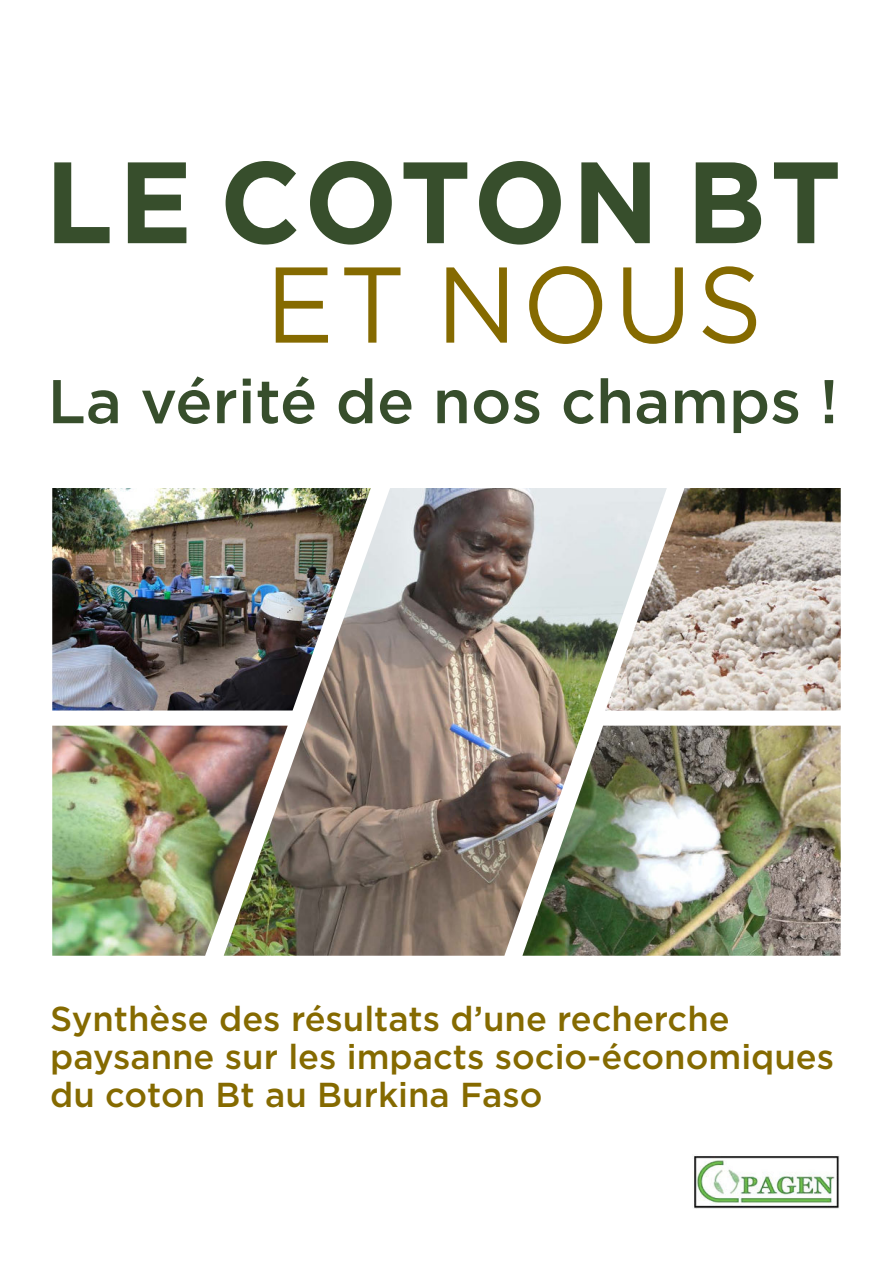
<style>
.page{position:relative;width:893px;height:1263px;background:#fff}
.page>*{position:absolute;margin:0;border:0;box-sizing:border-box;transform-origin:0 0}
.t1{font:700 115.35px "Gotham";letter-spacing:.035em;color:#374e2c;scale:.95 1}
.t2{font:107.4px "Gotham";letter-spacing:.05em;color:#856a00;scale:.95 1}
.t3{font:500 61.65px "Gotham";color:#374e2c}
.t4{font:500 34.65px/37.7px "Gotham";color:#856a00}
</style>
<div class="page">
<img style="left:694px;top:1156px;width:145px;height:52px">
<img style="left:667px;top:726px;width:174px;height:230px">
<img style="left:224px;top:488px;width:443px;height:468px">
<img style="left:605px;top:488px;width:236px;height:222px">
<img style="left:52px;top:488px;width:319px;height:222px">
<img style="left:52px;top:726px;width:236px;height:230px">
<h1 class="t1" style="left:45px;top:137px;width:840px">LE COTON BT</h1>
<h2 class="t2" style="left:266px;top:246px;width:525px">ET NOUS</h2>
<h3 class="t3" style="left:48px;top:374px;width:792px">La vérité de nos champs !</h3>
<p class="t4" style="left:50px;top:1002px;width:785px">Synthèse des résultats d’une recherche paysanne sur les impacts socio-économiques du coton Bt au Burkina Faso</p>
</div>
